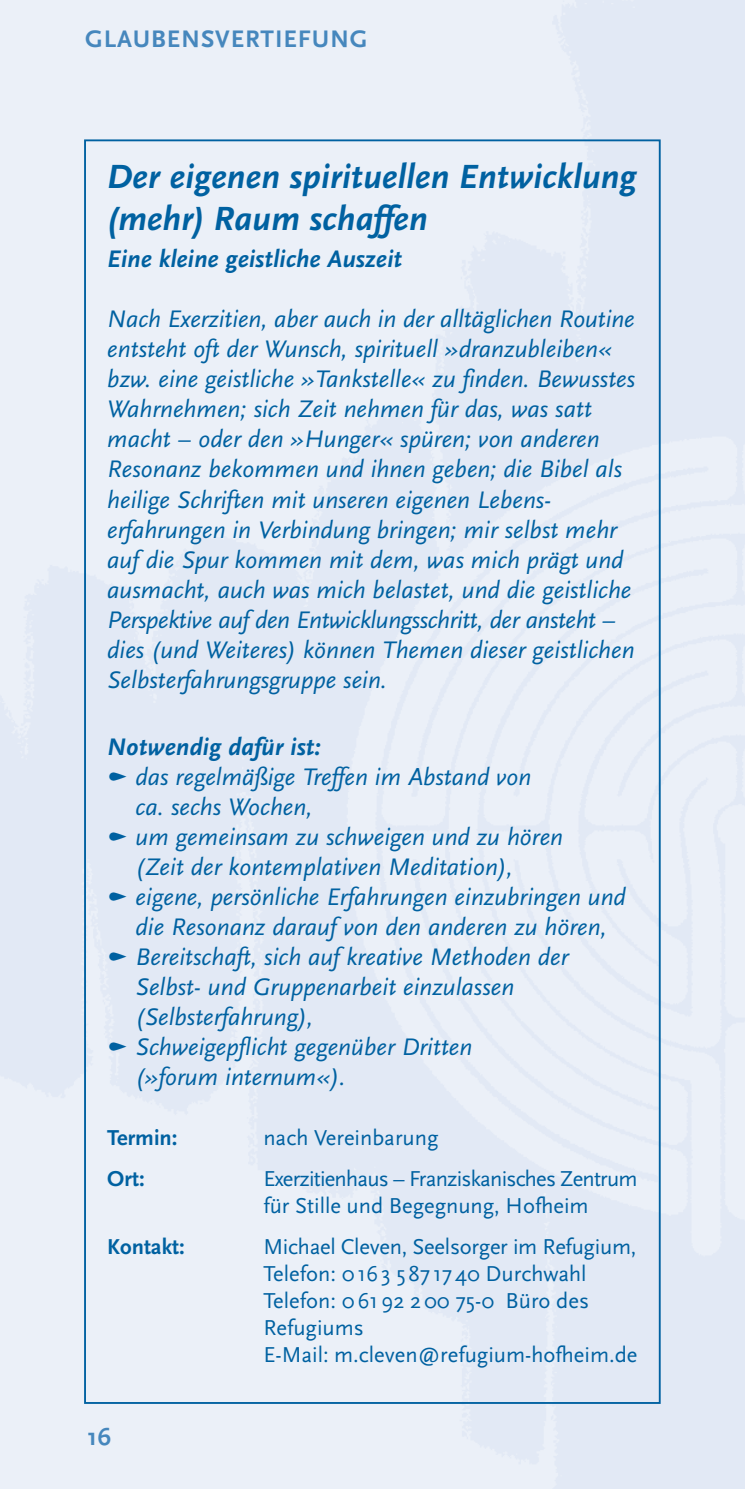
<style>
.page{position:relative;width:745px;height:1489px;background:#fff}
.page>*{position:absolute;margin:0;border:0;box-sizing:border-box;transform-origin:0 0}
.refugium_head{font:italic 700 35px/42px "Mtud Scala Sans";color:#0061a1}
.kurstext{font:italic 25px/30px "Mtud Scala Sans";color:#0061a1}
.refugium_subhead{font:italic 700 25px "Mtud Scala Sans";color:#0061a1}
.Rubrik{font:700 25px "Mtud Scala Sans";letter-spacing:.035em;color:#4687bd}
.info-text{font:22.5px/27px "Mtud Scala Sans";color:#0061a1}
.info-text-2{font:22.5px/27px "Mtud Scala Sans";letter-spacing:-.035em;color:#0061a1}
.info-text-3{font:700 22.5px "Mtud Scala Sans";color:#0061a1}
.s1{font-family:"FF Dingbests";font-style:normal}
</style>
<div class="page">
<img style="left:0;top:0;width:744px;height:1488px">
<p class="Rubrik" style="left:85px;top:25px;width:284px">GLAUBENSVERTIEFUNG</p>
<p class="refugium_head" style="left:107px;top:157px;width:530px">Der eigenen spirituellen Entwicklung (mehr) Raum schaffen</p>
<p class="refugium_subhead" style="left:107px;top:246px;width:296px">Eine kleine geistliche Auszeit</p>
<p class="kurstext" style="left:107px;top:305px;width:529px">Nach Exerzitien, aber auch in der alltäglichen Routine entsteht oft der Wunsch, spirituell »dranzubleiben« bzw. eine geistliche »Tankstelle« zu finden. Bewusstes Wahrnehmen; sich Zeit nehmen für das, was satt macht – oder den »Hunger« spüren; von anderen Resonanz bekommen und ihnen geben; die Bibel als heilige Schriften mit unseren eigenen Lebens&shy;erfahrungen in Verbindung bringen; mir selbst mehr auf die Spur kommen mit dem, was mich prägt und ausmacht, auch was mich belastet, und die geistliche Perspektive auf den Entwicklungsschritt, der ansteht – dies (und Weiteres) können Themen dieser geistlichen Selbsterfahrungsgruppe sein.</p>
<p class="refugium_subhead" style="left:107px;top:733px;width:215px">Notwendig dafür ist:</p>
<p class="kurstext" style="left:135px;top:762px;width:397px;text-indent:-28px"><span class="s1">n</span> das regelmäßige Treffen im Abstand von ca. sechs Wochen,</p>
<p class="kurstext" style="left:135px;top:822px;width:428px;text-indent:-28px"><span class="s1">n</span> um gemeinsam zu schweigen und zu hören (Zeit der kontemplativen Meditation),</p>
<p class="kurstext" style="left:107px;top:882px;width:519px;text-align:center"><span class="s1">n</span> eigene, persönliche Erfahrungen einzubringen und die Resonanz darauf von den anderen zu hören,</p>
<p class="kurstext" style="left:135px;top:942px;width:434px;text-indent:-28px"><span class="s1">n</span> Bereitschaft, sich auf kreative Methoden der<br>Selbst- und Gruppenarbeit einzulassen (Selbsterfahrung),</p>
<p class="kurstext" style="left:135px;top:1032px;width:338px;text-indent:-28px"><span class="s1">n</span> Schweigepflicht gegenüber Dritten (»forum internum«).</p>
<p class="info-text-3" style="left:107px;top:1125px;width:72px">Termin:</p>
<p class="info-text" style="left:263px;top:1124px;width:176px">nach Vereinbarung</p>
<p class="info-text-3" style="left:107px;top:1166px;width:39px">Ort:</p>
<p class="info-text-2" style="left:263px;top:1165px;width:375px">Exerzitienhaus – Franziskanisches Zentrum für Stille und Begegnung, Hofheim</p>
<p class="info-text-3" style="left:107px;top:1234px;width:79px">Kontakt:</p>
<p class="info-text" style="left:263px;top:1233px;width:375px">Michael Cleven, Seelsorger im Refugium,<br>Telefon: 0163 5 87 1740 Durchwahl<br>Telefon: 06192 200 75-0 Büro des<br>Refugiums<br>E-Mail: m.cleven@refugium-hofheim.de</p>
<p class="Rubrik" style="left:88px;top:1423px;width:25px">16</p>
</div>
